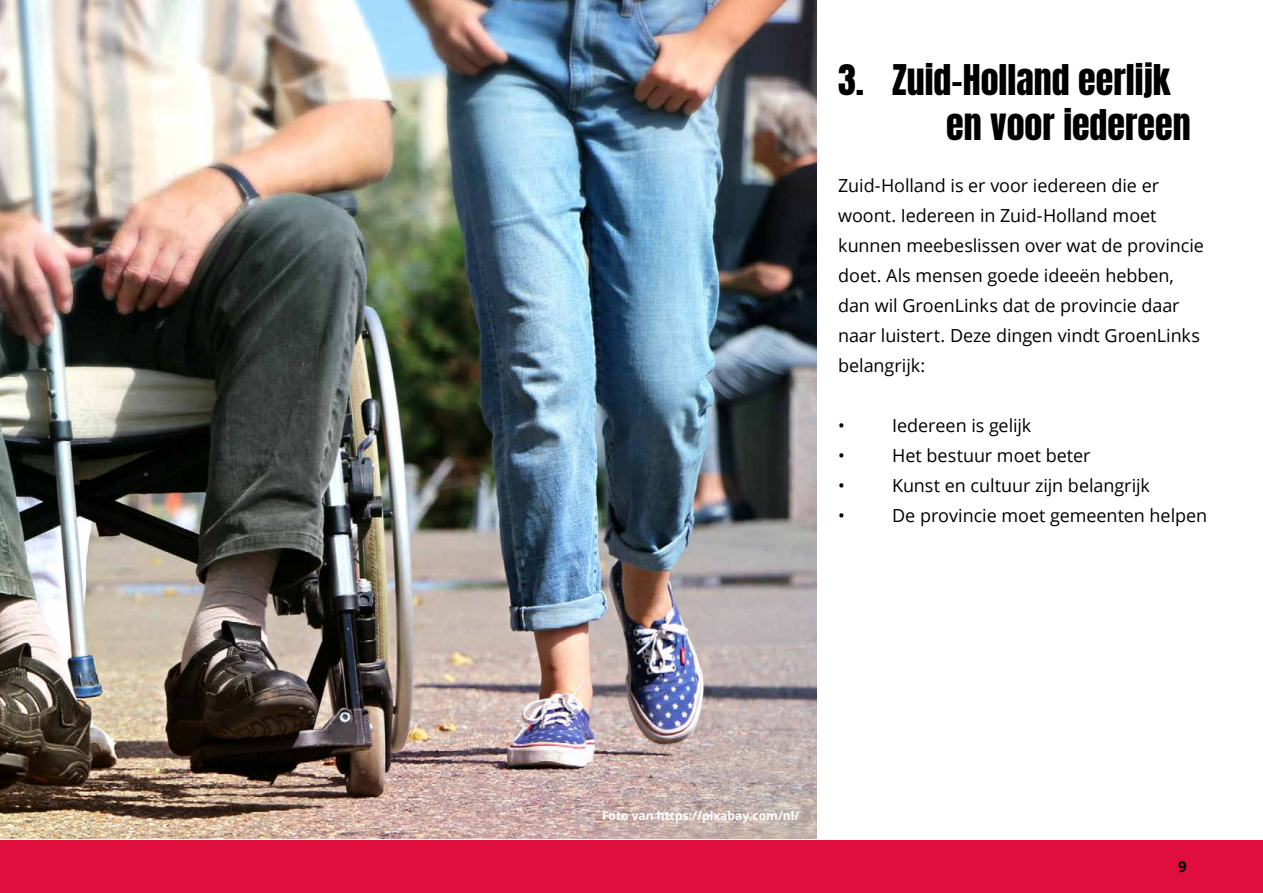
<style>
.page{position:relative;width:1263px;height:893px;background:#fff}
.page>*{position:absolute;margin:0;border:0;box-sizing:border-box;transform-origin:0 0}
.t1{font:36px/45px "Anton";color:#000}
.t2{font:18px/30px "Open Sans";letter-spacing:-.005em;color:#000}
.t3{font:700 15px "Open Sans";color:#000}
.t4{font:700 12px "Open Sans";color:#fff}
</style>
<div class="page">
<div style="left:0;top:840px;width:1263px;height:53px;background:#df0e3d"></div>
<img style="left:0;top:0;width:817px;height:839px">
<h1 class="t1" style="left:946px;top:60px;width:246px;text-indent:-108px">3. Zuid-Holland eerlijk en voor iedereen</h1>
<p class="t2" style="left:838px;top:170px;width:367px">Zuid-Holland is er voor iedereen die er woont. Iedereen in Zuid-Holland moet kunnen meebeslissen over wat de provincie doet. Als mensen goede ideeën hebben, dan wil GroenLinks dat de provincie daar naar luistert. Deze dingen vindt GroenLinks belangrijk:</p>
<p class="t2" style="left:838px;top:410px;width:8px">•</p>
<p class="t2" style="left:892px;top:410px;width:141px">Iedereen is gelijk</p>
<p class="t2" style="left:838px;top:440px;width:8px">•</p>
<p class="t2" style="left:892px;top:440px;width:200px">Het bestuur moet beter</p>
<p class="t2" style="left:838px;top:470px;width:8px">•</p>
<p class="t2" style="left:892px;top:470px;width:259px">Kunst en cultuur zijn belangrijk</p>
<p class="t2" style="left:838px;top:500px;width:8px">•</p>
<p class="t2" style="left:892px;top:500px;width:317px">De provincie moet gemeenten helpen</p>
<p class="t4" style="left:602px;top:807px;width:199px">Foto van https://pixabay.com/nl/</p>
<p class="t3" style="left:1178px;top:856px;width:10px">9</p>
</div>
